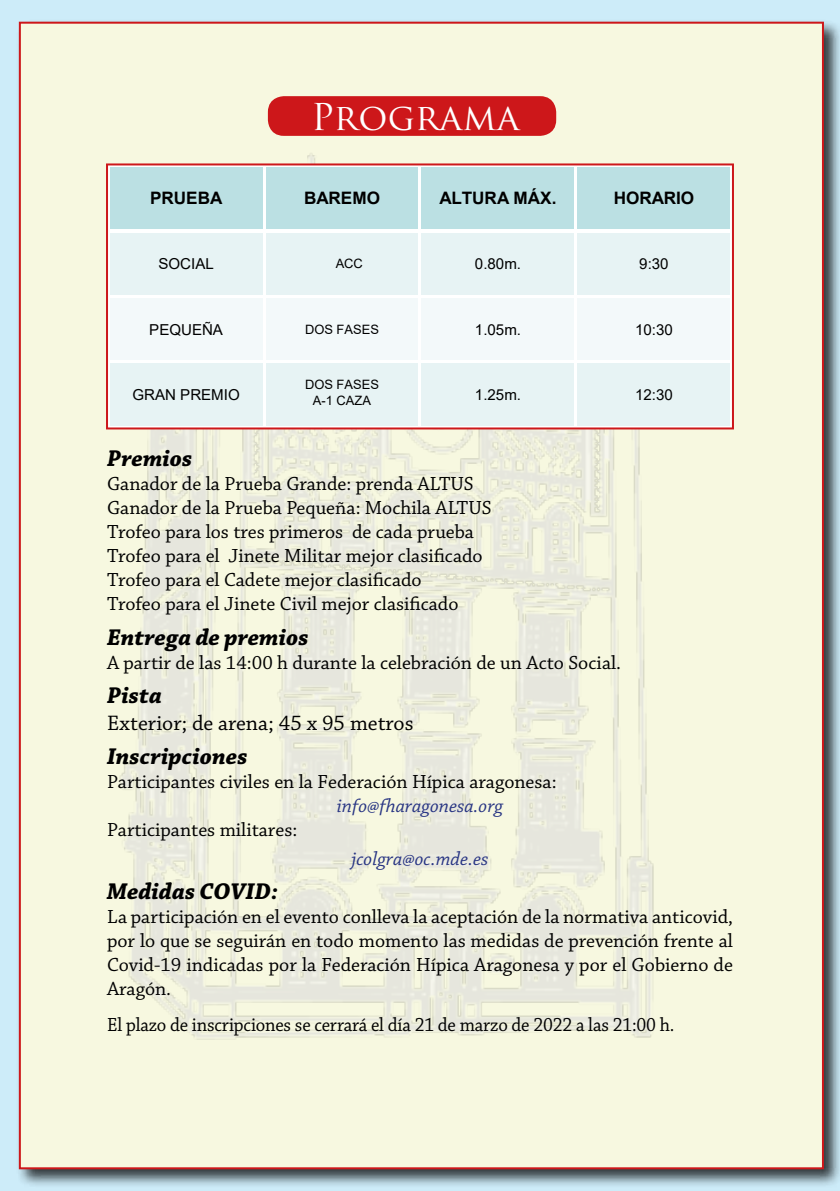
<style>
.page{position:relative;width:840px;height:1191px;background:#fff}
.page>*{position:absolute;margin:0;border:0;box-sizing:border-box;transform-origin:0 0}
.t1{font:36px "Trajan Pro";letter-spacing:.005em;color:#fff}
.t2{font:italic 700 24px "Chaparral Pro";color:#000}
.t3{font:22px "Chaparral Pro";color:#000}
.t4{font:20px/24px "Chaparral Pro";color:#000}
.t5{font:20px "Chaparral Pro";color:#000;scale:.94 1}
.t6{font:italic 20px "Chaparral Pro";color:#283583}
.t7{font:700 17.2px "Arial";color:#000}
.t8{font:15px "Arial";color:#000}
.t9{font:12.8px/15.4px "Arial";color:#000;text-align:center}
</style>
<div class="page">
<div style="left:0;top:0;width:839px;height:1191px;background:#cdecf9"></div>
<div style="left:16px;top:19px;width:823px;height:1169px;background:#000;opacity:.75"></div>
<div style="left:19px;top:22px;width:804px;height:1147px;background:#f7f8e0;border:2px solid #cd171a"></div>
<img style="left:106px;top:153px;width:589px;height:887px">
<div style="left:108px;top:166px;width:623px;height:65px;background:#bbe0e3"></div>
<div style="left:108px;top:231px;width:623px;height:66px;background:#e7f3f4"></div>
<div style="left:108px;top:296px;width:623px;height:66px;background:#f3f9fa"></div>
<div style="left:108px;top:362px;width:623px;height:65px;background:#e7f3f4"></div>
<hr style="left:263px;top:166px;width:2px;height:63px;background:#fff">
<hr style="left:418px;top:166px;width:3px;height:63px;background:#fff">
<hr style="left:574px;top:166px;width:2px;height:63px;background:#fff">
<hr style="left:263px;top:232px;width:2px;height:196px;background:#fff">
<hr style="left:418px;top:232px;width:3px;height:196px;background:#fff">
<hr style="left:574px;top:232px;width:2px;height:196px;background:#fff">
<hr style="left:107px;top:229px;width:625px;height:3px;background:#fff">
<hr style="left:109px;top:295px;width:623px;height:2px;background:#fff">
<hr style="left:109px;top:361px;width:623px;height:2px;background:#fff">
<div style="left:106px;top:163px;width:627px;height:266px;border:2px solid #cd171a"></div>
<div style="left:268px;top:96px;width:288px;height:40px;background:#cd171a;border-radius:16px"></div>
<h1 class="t1" style="left:311px;top:94px;width:209px">Programa</h1>
<p class="t7" style="left:150px;top:186px;width:74px">PRUEBA</p>
<p class="t7" style="left:304px;top:186px;width:77px">BAREMO</p>
<p class="t7" style="left:439px;top:186px;width:118px">ALTURA MÁX.</p>
<p class="t7" style="left:613px;top:186px;width:82px">HORARIO</p>
<p class="t8" style="left:158px;top:253px;width:57px">SOCIAL</p>
<p class="t9" style="left:335px;top:256px;width:29px">ACC</p>
<p class="t8" style="left:474px;top:253px;width:48px">0.80m.</p>
<p class="t8" style="left:639px;top:253px;width:31px">9:30</p>
<p class="t8" style="left:149px;top:319px;width:75px">PEQUEÑA</p>
<p class="t9" style="left:305px;top:321px;width:75px">DOS FASES</p>
<p class="t8" style="left:474px;top:319px;width:48px">1.05m.</p>
<p class="t8" style="left:634px;top:319px;width:39px">10:30</p>
<p class="t8" style="left:132px;top:384px;width:109px">GRAN PREMIO</p>
<p class="t9" style="left:305px;top:377px;width:75px">DOS FASES<br>A-1 CAZA</p>
<p class="t8" style="left:474px;top:384px;width:48px">1.25m.</p>
<p class="t8" style="left:634px;top:384px;width:39px">12:30</p>
<p class="t2" style="left:107px;top:444px;width:87px">Premios</p>
<p class="t4" style="left:107px;top:472px;width:386px">Ganador de la Prueba Grande: prenda ALTUS Ganador de la Prueba Pequeña: Mochila ALTUS Trofeo para los tres primeros de cada prueba Trofeo para el Jinete Militar mejor clasificado Trofeo para el Cadete mejor clasificado<br>Trofeo para el Jinete Civil mejor clasificado</p>
<p class="t2" style="left:107px;top:623px;width:203px">Entrega de premios</p>
<p class="t4" style="left:107px;top:651px;width:515px">A partir de las 14:00 h durante la celebración de un Acto Social.</p>
<p class="t2" style="left:107px;top:681px;width:56px">Pista</p>
<p class="t3" style="left:107px;top:710px;width:308px">Exterior; de arena; 45 x 95 metros</p>
<p class="t2" style="left:107px;top:742px;width:142px">Inscripciones</p>
<p class="t4" style="left:107px;top:770px;width:451px">Participantes civiles en la Federación Hípica aragonesa:</p>
<p class="t6" style="left:336px;top:794px;width:168px">info@fharagonesa.org</p>
<p class="t4" style="left:107px;top:818px;width:192px">Participantes militares:</p>
<p class="t6" style="left:351px;top:847px;width:138px">jcolgra@oc.mde.es</p>
<p class="t2" style="left:107px;top:877px;width:172px">Medidas COVID:</p>
<p class="t4" style="left:107px;top:905px;width:627px;text-align:justify">La participación en el evento conlleva la aceptación de la normativa anticovid, por lo que se seguirán en todo momento las medidas de prevención frente al Covid-19 indicadas por la Federación Hípica Aragonesa y por el Gobierno de Aragón.</p>
<p class="t5" style="left:107px;top:1013px;width:604px">El plazo de inscripciones se cerrará el día 21 de marzo de 2022 a las 21:00 h.</p>
</div>
